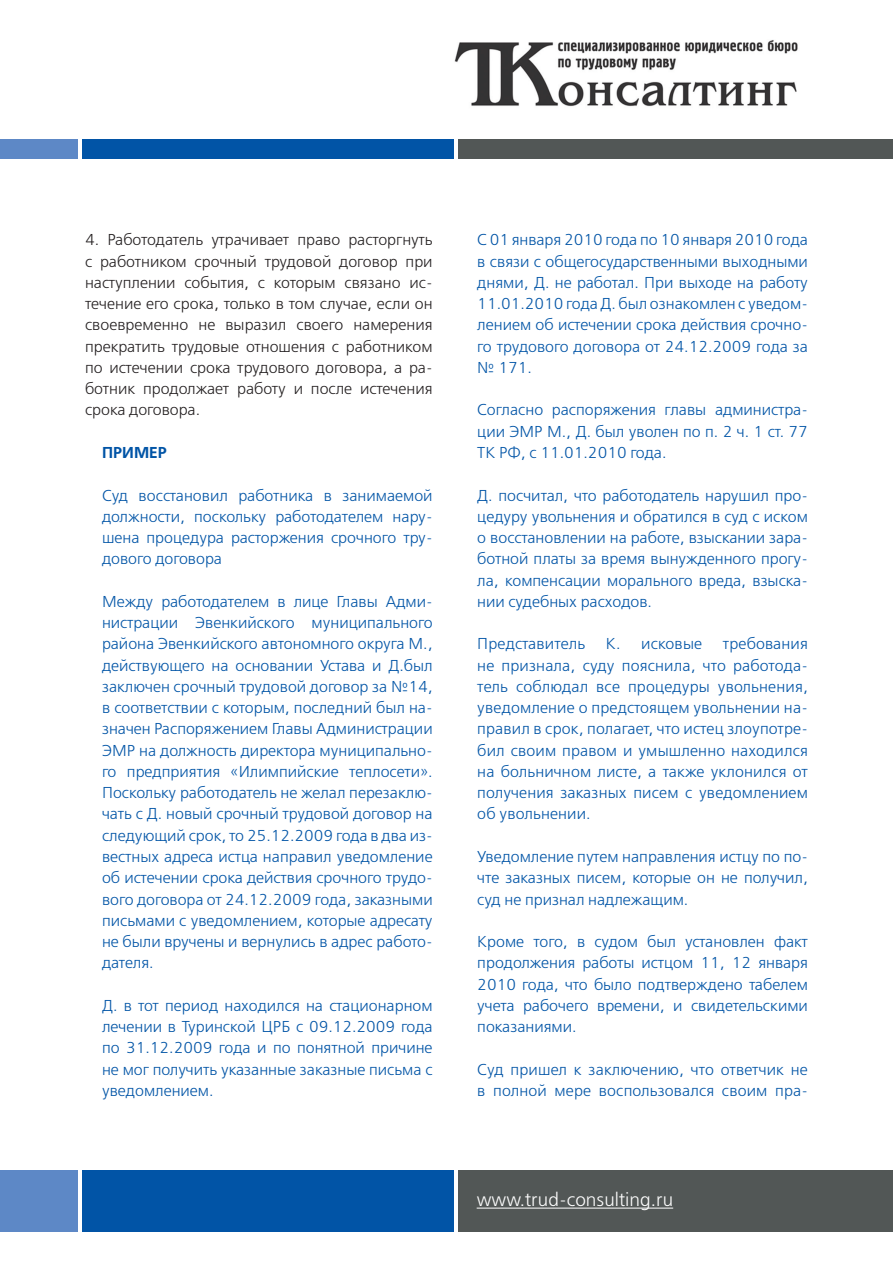
<style>
.page{position:relative;width:893px;height:1263px;background:#fff}
.page>*{position:absolute;margin:0;border:0;box-sizing:border-box;transform-origin:0 0}
.t1{font:18.75px "Free Set C";color:#fff}
.t2{font:15.75px/21.3px "Free Set C";color:#0154a6;text-align:justify}
.t3{font:15.75px/21.3px "Free Set C";color:#231f20;text-align:justify}
.t4{font:700 15.75px "Free Set C";color:#0154a6}
</style>
<div class="page">
<img style="left:454px;top:40px;width:344px;height:67px">
<div style="left:0;top:139px;width:78px;height:20px;background:#5d88c6"></div>
<div style="left:83px;top:139px;width:371px;height:20px;background:#0154a6"></div>
<div style="left:458px;top:139px;width:435px;height:20px;background:#525756"></div>
<div style="left:0;top:1170px;width:78px;height:62px;background:#5d88c6"></div>
<div style="left:83px;top:1170px;width:371px;height:62px;background:#0154a6"></div>
<div style="left:458px;top:1170px;width:435px;height:62px;background:#525756"></div>
<hr style="left:477px;top:1207px;width:196px;height:1px;background:#fff">
<p class="t3" style="left:85px;top:230px;width:349px">4. Работодатель утрачивает право расторгнуть с работником срочный трудовой договор при наступлении события, с которым связано ис&shy;течение его срока, только в том случае, если он своевременно не выразил своего намерения прекратить трудовые отношения с работником по истечении срока трудового договора, а ра&shy;ботник продолжает работу и после истечения срока договора.</p>
<p class="t4" style="left:102px;top:444px;width:66px">пример</p>
<p class="t2" style="left:102px;top:485px;width:332px">Суд восстановил работника в занимаемой должности, поскольку работодателем нару&shy;шена процедура расторжения срочного тру&shy;дового договора</p>
<p class="t2" style="left:102px;top:591px;width:332px">М ежду работодателем в лице Главы Адми&shy;нистрации Эвенкийского муниципального района Эвенкийского автономного округа М ., действующего на основании Устава и Д.был заключен срочный трудовой договор за №14, в соответствии с которым, последний был на&shy;значен Распоряжением Главы Администрации ЭМР на должность директора муниципально&shy;го предприятия «Илимпийские теплосети».<br>П оскольку работодатель не желал перезаклю&shy;чать с Д. новый срочный трудовой договор на следующий срок, то 25.12.2009 года в два из&shy;вестных адреса истца направил уведомление об истечении срока действия срочного трудо&shy;вого договора от 24.12.2009 года, заказными письмами с уведомлением, которые адресату не были вручены и вернулись в адрес работо&shy;дателя.</p>
<p class="t2" style="left:102px;top:995px;width:332px">Д. в тот период находился на стационарном лечении в Туринской ЦРБ</p>
<p class="t2" style="left:102px;top:1017px;width:332px;text-indent:194px">с 09.12.2009 года по 31.12.2009 года и по понятной причине не мог получить указанные заказные письма с уведомлением.</p>
<p class="t2" style="left:477px;top:230px;width:332px">С 01 января 2010 года по 10 января 2010 года в связи с общегосударственными выходными днями, Д. не работал. П ри выходе на работу 11.01.2010 года Д. был ознакомлен с уведом&shy;лением об истечении срока действия срочно&shy;го трудового договора от 24.12.2009 года за № 171.</p>
<p class="t2" style="left:477px;top:400px;width:332px">Согласно распоряжения главы администра&shy;ции ЭМР М ., Д. был уволен по п. 2 ч. 1 ст. 77<br>ТК РФ, с 11.01.2010 года.</p>
<p class="t2" style="left:477px;top:485px;width:332px">Д. посчитал, что работодатель нарушил про&shy;цедуру увольнения и обратился в суд с иском о восстановлении на работе, взыскании зара&shy;ботной платы за время вынужденного прогу&shy;ла, компенсации морального вреда, взыска&shy;нии судебных расходов.</p>
<p class="t2" style="left:477px;top:634px;width:109px">П редставитель</p>
<p class="t2" style="left:606px;top:634px;width:98px">К. исковые</p>
<p class="t2" style="left:477px;top:634px;width:332px;text-indent:246px">требования не признала, суду пояснила, что работода&shy;тель соблюдал все процедуры увольнения, уведомление о предстоящем увольнении на&shy;правил в срок, полагает, что истец злоупотре&shy;бил своим правом и умышленно находился на больничном листе, а также уклонился от получения заказных писем с уведомлением об увольнении.</p>
<p class="t2" style="left:477px;top:847px;width:332px">Уведомление путем направления истцу по по&shy;чте заказных писем, которые он не получил, суд не признал надлежащим.</p>
<p class="t2" style="left:477px;top:932px;width:332px">Кроме того, в судом был установлен факт продолжения работы истцом 11, 12 января 2010 года, что было подтверждено табелем учета рабочего времени, и свидетельскими показаниями.</p>
<p class="t2" style="left:477px;top:1059px;width:332px">Суд пришел к заключению, что ответчик не в полной мере воспользовался своим пра-</p>
<p class="t1" style="left:477px;top:1190px;width:198px">www.trud-consulting.ru</p>
</div>
